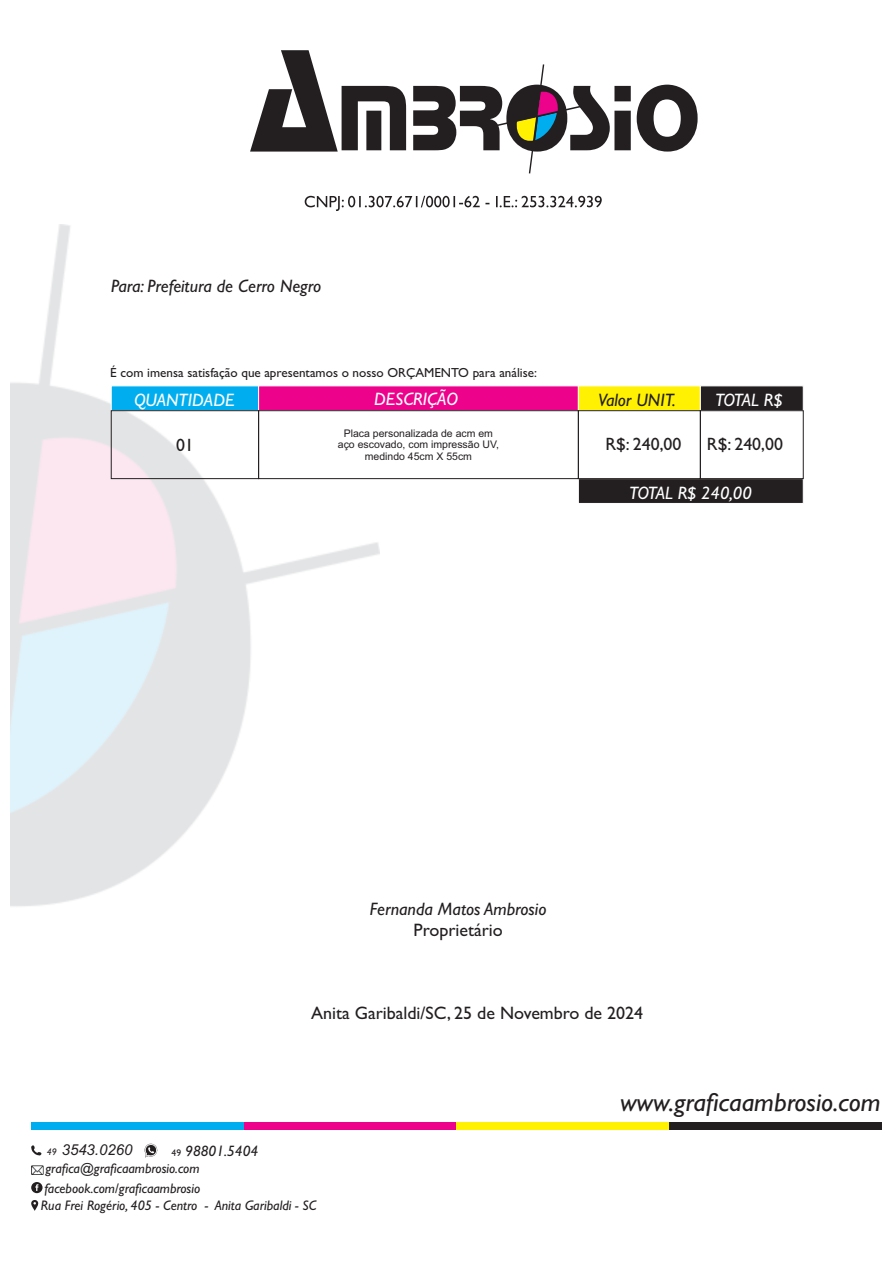
<style>
.page{position:relative;width:893px;height:1263px;background:#fff}
.page>*{position:absolute;margin:0;border:0;box-sizing:border-box;transform-origin:0 0}
.t1{font:italic 26.1px "Gill Sans";color:#231f20}
.t2{font:italic 18px "Gill Sans";color:#231f20}
.t3{font:18px "Gill Sans";color:#231f20}
.t4{font:italic 18px "Gill Sans";color:#fff}
.t5{font:17.85px "Gill Sans";color:#231f20}
.t6{font:italic 15.15px "Gill Sans";color:#231f20}
.t7{font:italic 15.15px "Arial";color:#231f20}
.t8{font:italic 13.8px/17.1px "Gill Sans";color:#231f20}
.t9{font:13.05px "Gill Sans";color:#231f20}
.t10{font:10.5px/11.7px "Arial";color:#231f20;text-align:center}
.s1{font-family:"Gill Sans";font-size:9.6px}
.s2{font-style:normal;font-size:9.6px}
</style>
<div class="page">
<svg style="left:305px;top:196px;width:297px;height:15px"></svg>
<svg style="left:250px;top:50px;width:448px;height:124px"></svg>
<svg style="left:31px;top:1182px;width:12px;height:11px"></svg>
<svg style="left:31px;top:1200px;width:7px;height:11px"></svg>
<svg style="left:31px;top:1165px;width:13px;height:9px"></svg>
<svg style="left:144px;top:1144px;width:14px;height:13px"></svg>
<svg style="left:31px;top:1145px;width:11px;height:11px"></svg>
<div style="left:31px;top:1121px;width:213px;height:8px;background:#00aeef"></div>
<div style="left:244px;top:1121px;width:212px;height:8px;background:#ed028c"></div>
<div style="left:456px;top:1121px;width:213px;height:8px;background:#fff101"></div>
<div style="left:669px;top:1121px;width:213px;height:8px;background:#231f20"></div>
<svg style="left:110px;top:385px;width:694px;height:27px;background:#a55f81"></svg>
<svg style="left:577px;top:479px;width:227px;height:24px;background:#272324"></svg>
<div style="left:111px;top:410px;width:148px;height:69px;border:1px solid #231f20"></div>
<div style="left:258px;top:410px;width:321px;height:69px;border:1px solid #231f20"></div>
<div style="left:578px;top:410px;width:123px;height:69px;border:1px solid #231f20"></div>
<div style="left:700px;top:410px;width:104px;height:69px;border:1px solid #231f20"></div>
<h2 class="t2" style="left:111px;top:280px;width:212px">Para: Prefeitura de Cerro Negro</h2>
<p class="t9" style="left:110px;top:368px;width:428px">É com imensa satisfação que apresentamos o nosso ORÇAMENTO para análise:</p>
<h2 class="t4" style="left:134px;top:393px;width:102px">QUANTIDADE</h2>
<h2 class="t4" style="left:374px;top:393px;width:86px">DESCRIÇÃO</h2>
<h2 class="t2" style="left:598px;top:393px;width:79px">Valor UNIT.</h2>
<h2 class="t4" style="left:715px;top:394px;width:69px">TOTAL R$</h2>
<p class="t10" style="left:338px;top:428px;width:163px">Placa personalizada de acm em aço escovado, com impressão UV, medindo 45cm X 55cm</p>
<p class="t5" style="left:176px;top:438px;width:19px">01</p>
<p class="t5" style="left:605px;top:437px;width:78px">R$: 240,00</p>
<p class="t5" style="left:707px;top:437px;width:78px">R$: 240,00</p>
<h2 class="t4" style="left:629px;top:486px;width:124px">TOTAL R$ 240,00</h2>
<h2 class="t2" style="left:370px;top:902px;width:178px">Fernanda Matos Ambrosio</h2>
<h2 class="t3" style="left:414px;top:923px;width:91px">Proprietário</h2>
<h2 class="t3" style="left:311px;top:1006px;width:334px">Anita Garibaldi/SC, 25 de Novembro de 2024</h2>
<p class="t7" style="left:47px;top:1144px;width:87px"><span class="s1">49</span> 3543.0260</p>
<p class="t6" style="left:172px;top:1145px;width:88px"><span class="s2">49</span> 98801.5404</p>
<p class="t8" style="left:45px;top:1162px;width:156px">grafica@graficaambrosio.com</p>
<p class="t8" style="left:41px;top:1181px;width:277px">facebook.com/graficaambrosio<br>Rua Frei Rogério, 405 - Centro - Anita Garibaldi - SC</p>
<h1 class="t1" style="left:620px;top:1093px;width:262px">www.graficaambrosio.com</h1>
</div>
